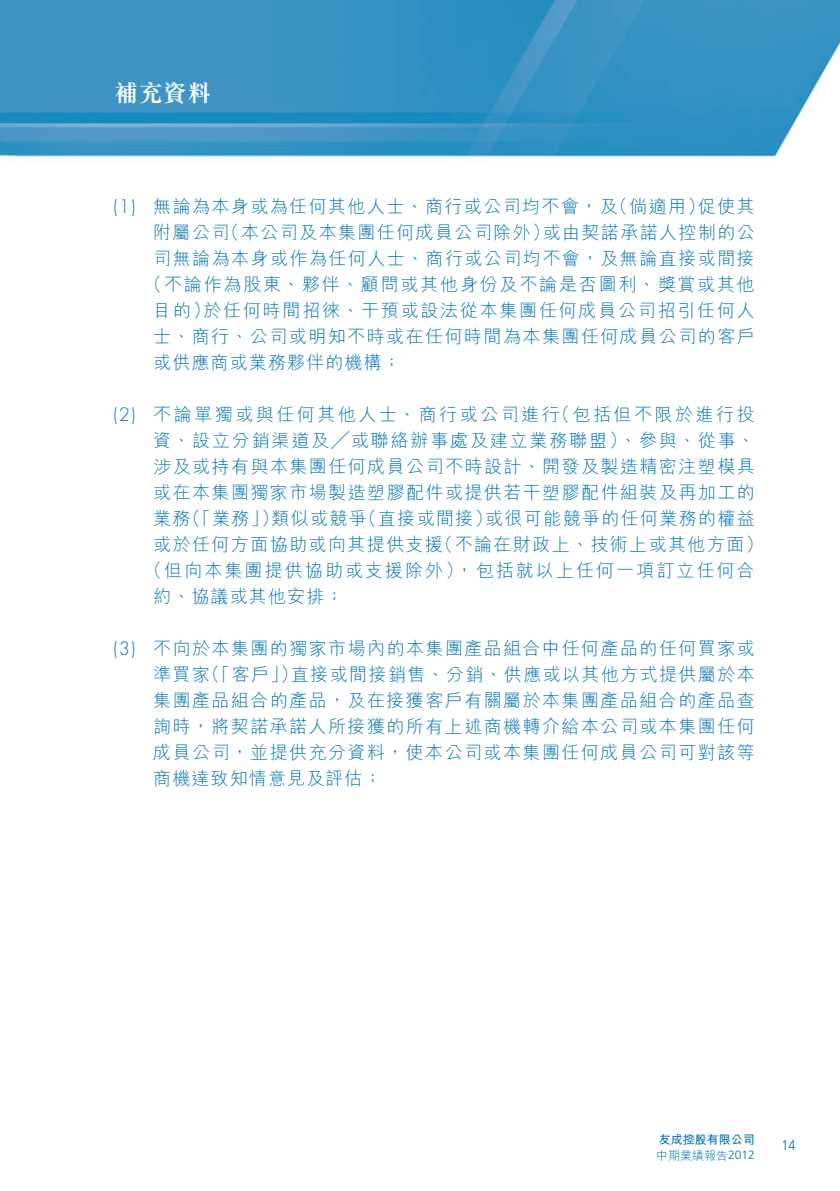
<style>
.page{position:relative;width:840px;height:1191px;background:#fff}
.page>*{position:absolute;margin:0;border:0;box-sizing:border-box;transform-origin:0 0}
.t1{font:700 24px "M Sung HK";color:#fff}
.t2{font:300 18px/26px "M Hei HK";letter-spacing:.08em;color:#0073ae;text-align:justify}
.t3{font:300 18px "M Hei HK";letter-spacing:.1em;color:#0073ae}
.t4{font:300 18px "M Hei HK";letter-spacing:.14em;color:#0073ae}
.t5{font:300 18px "M Hei HK";letter-spacing:.115em;color:#0073ae}
.t6{font:300 18px "M Hei HK";letter-spacing:.06em;color:#0073ae}
.t7{font:300 14px "Frutiger LT Std";color:#0073ae;scale:.9 1}
.t8{font:700 12px/16px "M Hei HK";color:#0073ae}
.s1{font-family:"Futura Std"}
.s2{font-weight:300}
.s3{font-family:"Frutiger LT Std";font-weight:300}
</style>
<div class="page">
<img style="left:0;top:0;width:839px;height:157px">
<p class="t1" style="left:114px;top:77px;width:99px">補充資料</p>
<p class="t2" style="left:113px;top:193px;width:642px"><span class="s1">(1)</span> 無論為本身或為任何其他人士、商行或公司均不會，及（倘適用）促使其</p>
<p class="t2" style="left:153px;top:219px;width:602px">附屬公司（本公司及本集團任何成員公司除外）或由契諾承諾人控制的公</p>
<p class="t2" style="left:153px;top:245px;width:602px">司無論為本身或作為任何人士、商行或公司均不會，及無論直接或間接</p>
<p class="t3" style="left:144px;top:272px;width:611px">（不論作為股東、夥伴、顧問或其他身份及不論是否圖利、獎賞或其他</p>
<p class="t2" style="left:153px;top:297px;width:602px">目的）於任何時間招徠、干預或設法從本集團任何成員公司招引任何人</p>
<p class="t2" style="left:153px;top:323px;width:602px">士、商行、公司或明知不時或在任何時間為本集團任何成員公司的客戶</p>
<p class="t6" style="left:153px;top:350px;width:249px">或供應商或業務夥伴的機構；</p>
<p class="t4" style="left:113px;top:402px;width:642px"><span class="s1">(2)</span> 不論單獨或與任何其他人士、商行或公司進行（包括但不限於進行投</p>
<p class="t3" style="left:153px;top:428px;width:602px">資、設立分銷渠道及╱或聯絡辦事處及建立業務聯盟）、參與、從事、</p>
<p class="t2" style="left:153px;top:453px;width:602px">涉及或持有與本集團任何成員公司不時設計、開發及製造精密注塑模具</p>
<p class="t2" style="left:153px;top:479px;width:602px">或在本集團獨家市場製造塑膠配件或提供若干塑膠配件組裝及再加工的</p>
<p class="t2" style="left:153px;top:505px;width:602px">業務（「業務」）類似或競爭（直接或間接）或很可能競爭的任何業務的權益</p>
<p class="t2" style="left:153px;top:531px;width:611px">或於任何方面協助或向其提供支援（不論在財政上、技術上或其他方面）</p>
<p class="t5" style="left:144px;top:558px;width:611px">（但向本集團提供協助或支援除外），包括就以上任何一項訂立任何合</p>
<p class="t6" style="left:153px;top:584px;width:192px">約、協議或其他安排；</p>
<p class="t2" style="left:153px;top:635px;width:602px;text-indent:-40px"><span class="s1">(3)</span> 不向於本集團的獨家市場內的本集團產品組合中任何產品的任何買家或準買家（「客戶」）直接或間接銷售、分銷、供應或以其他方式提供屬於本集團產品組合的產品，及在接獲客戶有關屬於本集團產品組合的產品查詢時，將契諾承諾人所接獲的所有上述商機轉介給本公司或本集團任何成員公司，並提供充分資料，使本公司或本集團任何成員公司可對該等商機達致知情意見及評估；</p>
<p class="t8" style="left:655px;top:1130px;width:100px">友成控股有限公司<span class="s2">中期業績報告</span><span class="s3">2012</span></p>
<p class="t7" style="left:781px;top:1137px;width:17px">14</p>
</div>
